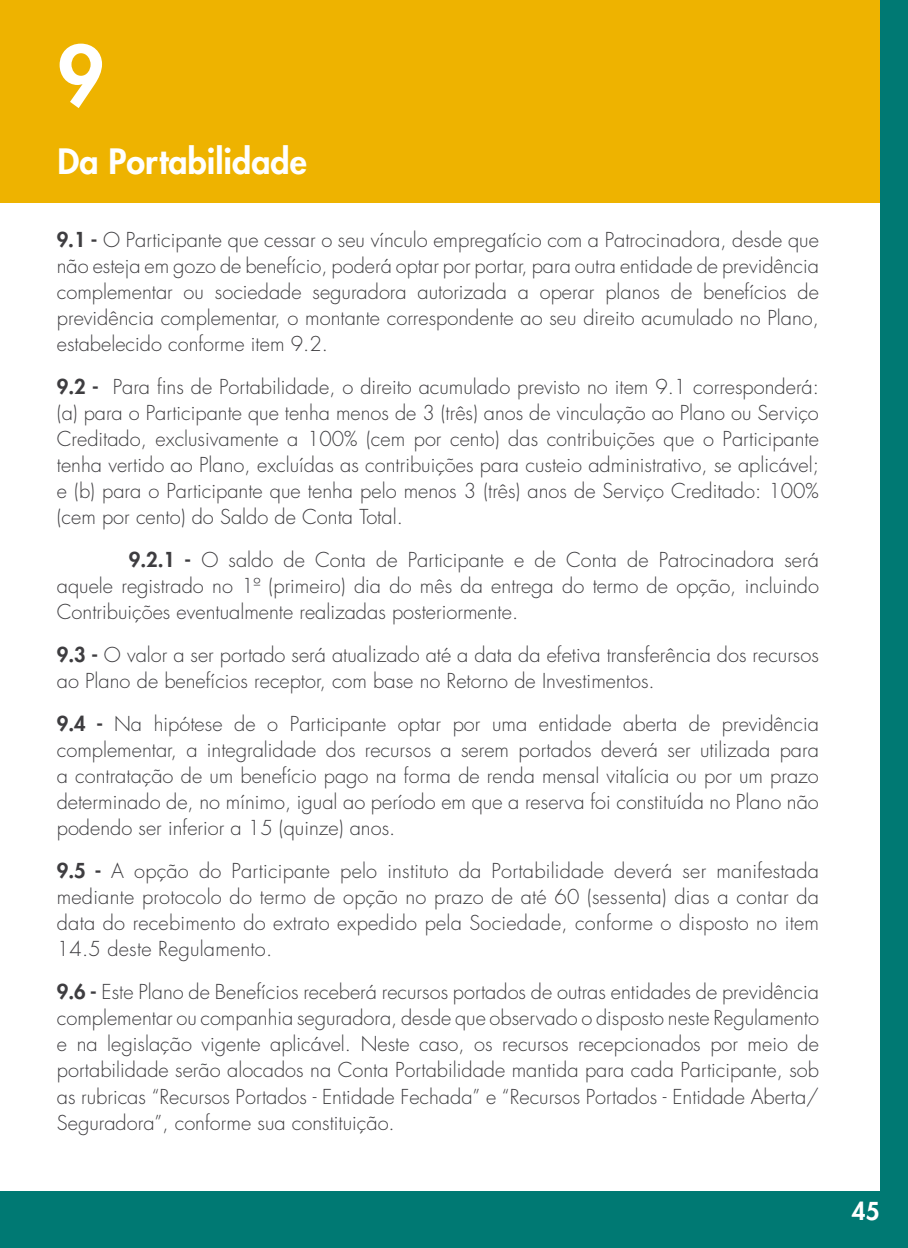
<style>
.page{position:relative;width:908px;height:1248px;background:#fff}
.page>*{position:absolute;margin:0;border:0;box-sizing:border-box;transform-origin:0 0}
.t1{font:800 80px "Futura";color:#fff}
.t2{font:800 34px "Futura";color:#fff}
.t3{font:800 24px "Futura";color:#fff}
.t4{font:300 20px/26px "Futura";color:#3e3d40;text-align:justify}
.s1{font-weight:800}
</style>
<div class="page">
<div style="left:879px;top:0;width:28px;height:1247px;background:#007973"></div>
<div style="left:0;top:1191px;width:907px;height:56px;background:#007973"></div>
<div style="left:0;top:0;width:879px;height:203px;background:#eeb300"></div>
<h1 class="t1" style="left:57px;top:23px;width:48px">9</h1>
<h2 class="t2" style="left:57px;top:139px;width:251px">Da Portabilidade</h2>
<p class="t4" style="left:57px;top:227px;width:763px"><span class="s1">9.1 -</span> O Participante que cessar o seu vínculo empregatício com a Patrocinadora, desde que não esteja em gozo de benefício, poderá optar por portar, para outra entidade de previdência complementar ou sociedade seguradora autorizada a operar planos de benefícios de previdência complementar, o montante correspondente ao seu direito acumulado no Plano, estabelecido conforme item 9.2.</p>
<p class="t4" style="left:57px;top:374px;width:763px"><span class="s1">9.2 -</span> Para fins de Portabilidade, o direito acumulado previsto no item 9.1 corresponderá: (a) para o Participante que tenha menos de 3 (três) anos de vinculação ao Plano ou Serviço Creditado, exclusivamente a 100% (cem por cento) das contribuições que o Participante tenha vertido ao Plano, excluídas as contribuições para custeio administrativo, se aplicável; e (b) para o Participante que tenha pelo menos 3 (três) anos de Serviço Creditado: 100% (cem por cento) do Saldo de Conta Total.</p>
<p class="t4" style="left:57px;top:547px;width:763px;text-indent:72px"><span class="s1">9.2.1 -</span> O saldo de Conta de Participante e de Conta de Patrocinadora será aquele registrado no 1º (primeiro) dia do mês da entrega do termo de opção, incluindo Contribuições eventualmente realizadas posteriormente.</p>
<p class="t4" style="left:57px;top:642px;width:763px"><span class="s1">9.3 -</span> O valor a ser portado será atualizado até a data da efetiva transferência dos recursos ao Plano de benefícios receptor, com base no Retorno de Investimentos.</p>
<p class="t4" style="left:57px;top:711px;width:763px"><span class="s1">9.4 -</span> Na hipótese de o Participante optar por uma entidade aberta de previdência complementar, a integralidade dos recursos a serem portados deverá ser utilizada para a contratação de um benefício pago na forma de renda mensal vitalícia ou por um prazo determinado de, no mínimo, igual ao período em que a reserva foi constituída no Plano não podendo ser inferior a 15 (quinze) anos.</p>
<p class="t4" style="left:57px;top:858px;width:763px"><span class="s1">9.5 -</span> A opção do Participante pelo instituto da Portabilidade deverá ser manifestada mediante protocolo do termo de opção no prazo de até 60 (sessenta) dias a contar da data do recebimento do extrato expedido pela Sociedade, conforme o disposto no item 14.5 deste Regulamento.</p>
<p class="t4" style="left:57px;top:979px;width:763px"><span class="s1">9.6 -</span> Este Plano de Benefícios receberá recursos portados de outras entidades de previdência complementar ou companhia seguradora, desde que observado o disposto neste Regulamento e na legislação vigente aplicável. Neste caso, os recursos recepcionados por meio de portabilidade serão alocados na Conta Portabilidade mantida para cada Participante, sob as rubricas “Recursos Portados - Entidade Fechada” e “Recursos Portados - Entidade Aberta/ Seguradora”, conforme sua constituição.</p>
<p class="t3" style="left:851px;top:1194px;width:29px">45</p>
</div>
